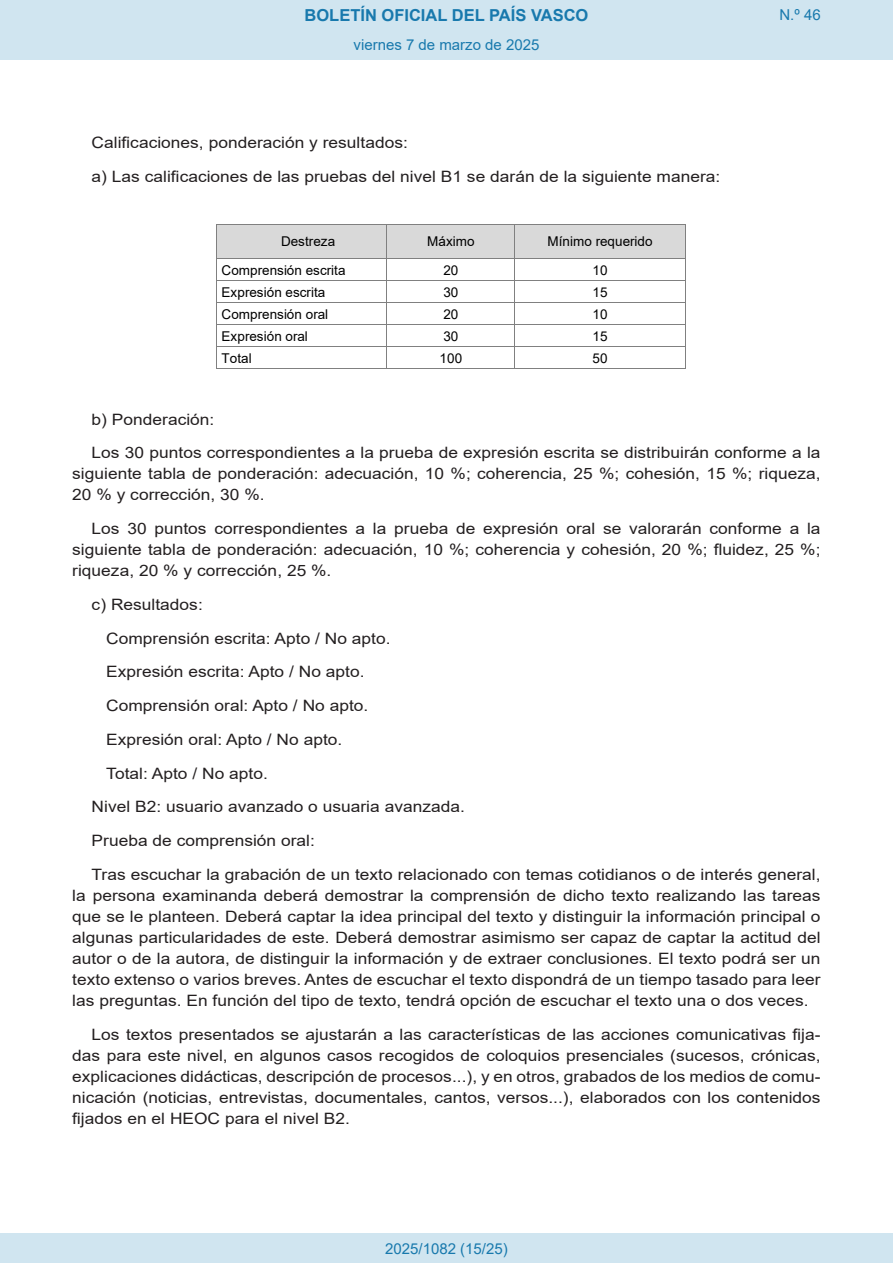
<style>
.page{position:relative;width:893px;height:1263px;background:#fff}
.page>*{position:absolute;margin:0;border:0;box-sizing:border-box;transform-origin:0 0}
.t1{font:700 16.5px "Arial";color:#1879ad}
.BOPVDetalle{font:15.6px/21px "Arial";color:#231f20;text-align:justify;scale:1.11 1}
.BOPVDetalle1{font:15.6px "Arial";color:#231f20;scale:1.11 1}
.Paginacion_Centro{font:15px "Arial";color:#1879ad}
.t2{font:13.5px "Arial";letter-spacing:.005em;color:#000}
</style>
<div class="page">
<div style="left:0;top:0;width:893px;height:60px;background:#d0e5f0"></div>
<div style="left:0;top:1233px;width:893px;height:30px;background:#d0e5f0"></div>
<div style="left:217px;top:224px;width:169px;height:34px;background:#d9d9d9"></div>
<div style="left:387px;top:224px;width:127px;height:34px;background:#d9d9d9"></div>
<div style="left:515px;top:224px;width:170px;height:34px;background:#d9d9d9"></div>
<hr style="left:217px;top:224px;width:169px;height:1px;background:#808080">
<hr style="left:387px;top:224px;width:127px;height:1px;background:#808080">
<hr style="left:515px;top:224px;width:170px;height:1px;background:#808080">
<hr style="left:217px;top:224px;width:1px;height:34px;background:#808080">
<hr style="left:386px;top:224px;width:1px;height:34px;background:#808080">
<hr style="left:514px;top:224px;width:1px;height:34px;background:#808080">
<hr style="left:685px;top:224px;width:1px;height:34px;background:#808080">
<hr style="left:217px;top:258px;width:169px;height:1px;background:#808080">
<hr style="left:387px;top:258px;width:127px;height:1px;background:#808080">
<hr style="left:515px;top:258px;width:170px;height:1px;background:#808080">
<hr style="left:217px;top:280px;width:169px;height:1px;background:#808080">
<hr style="left:387px;top:280px;width:127px;height:1px;background:#808080">
<hr style="left:515px;top:280px;width:170px;height:1px;background:#808080">
<hr style="left:217px;top:302px;width:169px;height:1px;background:#808080">
<hr style="left:387px;top:302px;width:127px;height:1px;background:#808080">
<hr style="left:515px;top:302px;width:170px;height:1px;background:#808080">
<hr style="left:217px;top:324px;width:169px;height:1px;background:#808080">
<hr style="left:387px;top:324px;width:127px;height:1px;background:#808080">
<hr style="left:515px;top:324px;width:170px;height:1px;background:#808080">
<hr style="left:217px;top:346px;width:169px;height:1px;background:#808080">
<hr style="left:387px;top:346px;width:127px;height:1px;background:#808080">
<hr style="left:515px;top:346px;width:170px;height:1px;background:#808080">
<hr style="left:217px;top:368px;width:169px;height:1px;background:#808080">
<svg style="left:386px;top:258px;width:1px;height:111px"></svg>
<hr style="left:387px;top:368px;width:127px;height:1px;background:#808080">
<svg style="left:514px;top:258px;width:1px;height:111px"></svg>
<hr style="left:515px;top:368px;width:170px;height:1px;background:#808080">
<svg style="left:685px;top:258px;width:1px;height:111px"></svg>
<p class="t1" style="left:305px;top:3px;width:285px">BOLETÍN OFICIAL DEL PAÍS VASCO</p>
<p class="Paginacion_Centro" style="left:353px;top:35px;width:187px">viernes 7 de marzo de 2025</p>
<p class="BOPVDetalle" style="left:92px;top:132px;width:286px">Calificaciones, ponderación y resultados:</p>
<p class="BOPVDetalle" style="left:92px;top:166px;width:568px">a) Las calificaciones de las pruebas del nivel B1 se darán de la siguiente manera:</p>
<p class="t2" style="left:281px;top:232px;width:56px">Destreza</p>
<p class="t2" style="left:427px;top:232px;width:49px">Máximo</p>
<p class="t2" style="left:547px;top:232px;width:107px">Mínimo requerido</p>
<p class="t2" style="left:222px;top:261px;width:125px">Comprensión escrita</p>
<p class="t2" style="left:443px;top:261px;width:17px">20</p>
<p class="t2" style="left:593px;top:261px;width:17px">10</p>
<p class="t2" style="left:222px;top:283px;width:105px">Expresión escrita</p>
<p class="t2" style="left:443px;top:283px;width:17px">30</p>
<p class="t2" style="left:593px;top:283px;width:17px">15</p>
<p class="t2" style="left:222px;top:305px;width:108px">Comprensión oral</p>
<p class="t2" style="left:443px;top:305px;width:17px">20</p>
<p class="t2" style="left:593px;top:305px;width:17px">10</p>
<p class="t2" style="left:222px;top:326px;width:88px">Expresión oral</p>
<p class="t2" style="left:443px;top:326px;width:17px">30</p>
<p class="t2" style="left:593px;top:326px;width:17px">15</p>
<p class="t2" style="left:222px;top:348px;width:32px">Total</p>
<p class="t2" style="left:440px;top:348px;width:24px">100</p>
<p class="t2" style="left:593px;top:348px;width:17px">50</p>
<p class="Paginacion_Centro" style="left:779px;top:5px;width:43px">N.º 46</p>
<p class="BOPVDetalle" style="left:92px;top:408px;width:112px">b) Ponderación:</p>
<p class="BOPVDetalle" style="left:72px;top:442px;width:676px;text-indent:19px">Los 30 puntos correspondientes a la prueba de expresión escrita se distribuirán conforme a la siguiente tabla de ponderación: adecuación, 10 %; coherencia, 25 %; cohesión, 15 %; riqueza, 20 % y corrección, 30 %.</p>
<p class="BOPVDetalle" style="left:72px;top:518px;width:676px;text-indent:19px">Los 30 puntos correspondientes a la prueba de expresión oral se valorarán conforme a la siguiente tabla de ponderación: adecuación, 10 %; coherencia y cohesión, 20 %; fluidez, 25 %; riqueza, 20 % y corrección, 25 %.</p>
<p class="BOPVDetalle" style="left:92px;top:594px;width:102px">c) Resultados:</p>
<p class="BOPVDetalle1" style="left:106px;top:627px;width:258px">Comprensión escrita: Apto / No apto.</p>
<p class="BOPVDetalle1" style="left:106px;top:661px;width:234px">Expresión escrita: Apto / No apto.</p>
<p class="BOPVDetalle1" style="left:106px;top:695px;width:238px">Comprensión oral: Apto / No apto.</p>
<p class="BOPVDetalle1" style="left:106px;top:729px;width:214px">Expresión oral: Apto / No apto.</p>
<p class="BOPVDetalle1" style="left:106px;top:762px;width:147px">Total: Apto / No apto.</p>
<p class="BOPVDetalle" style="left:92px;top:796px;width:338px">Nivel B2: usuario avanzado o usuaria avanzada.</p>
<p class="BOPVDetalle" style="left:92px;top:830px;width:203px">Prueba de comprensión oral:</p>
<p class="BOPVDetalle" style="left:72px;top:864px;width:676px;text-indent:19px">Tras escuchar la grabación de un texto relacionado con temas cotidianos o de interés general, la persona examinanda deberá demostrar la comprensión de dicho texto realizando las tareas que se le planteen. Deberá captar la idea principal del texto y distinguir la información principal o algunas particularidades de este. Deberá demostrar asimismo ser capaz de captar la actitud del autor o de la autora, de distinguir la información y de extraer conclusiones. El texto podrá ser un texto extenso o varios breves. Antes de escuchar el texto dispondrá de un tiempo tasado para leer las preguntas. En función del tipo de texto, tendrá opción de escuchar el texto una o dos veces.</p>
<p class="BOPVDetalle" style="left:72px;top:1024px;width:676px;text-indent:19px">Los textos presentados se ajustarán a las características de las acciones comunicativas fija&shy;das para este nivel, en algunos casos recogidos de coloquios presenciales (sucesos, crónicas, explicaciones didácticas, descripción de procesos...), y en otros, grabados de los medios de comu&shy;nicación (noticias, entrevistas, documentales, cantos, versos...), elaborados con los contenidos fijados en el HEOC para el nivel B2.</p>
<p class="Paginacion_Centro" style="left:385px;top:1238px;width:124px">2025/1082 (15/25)</p>
</div>
